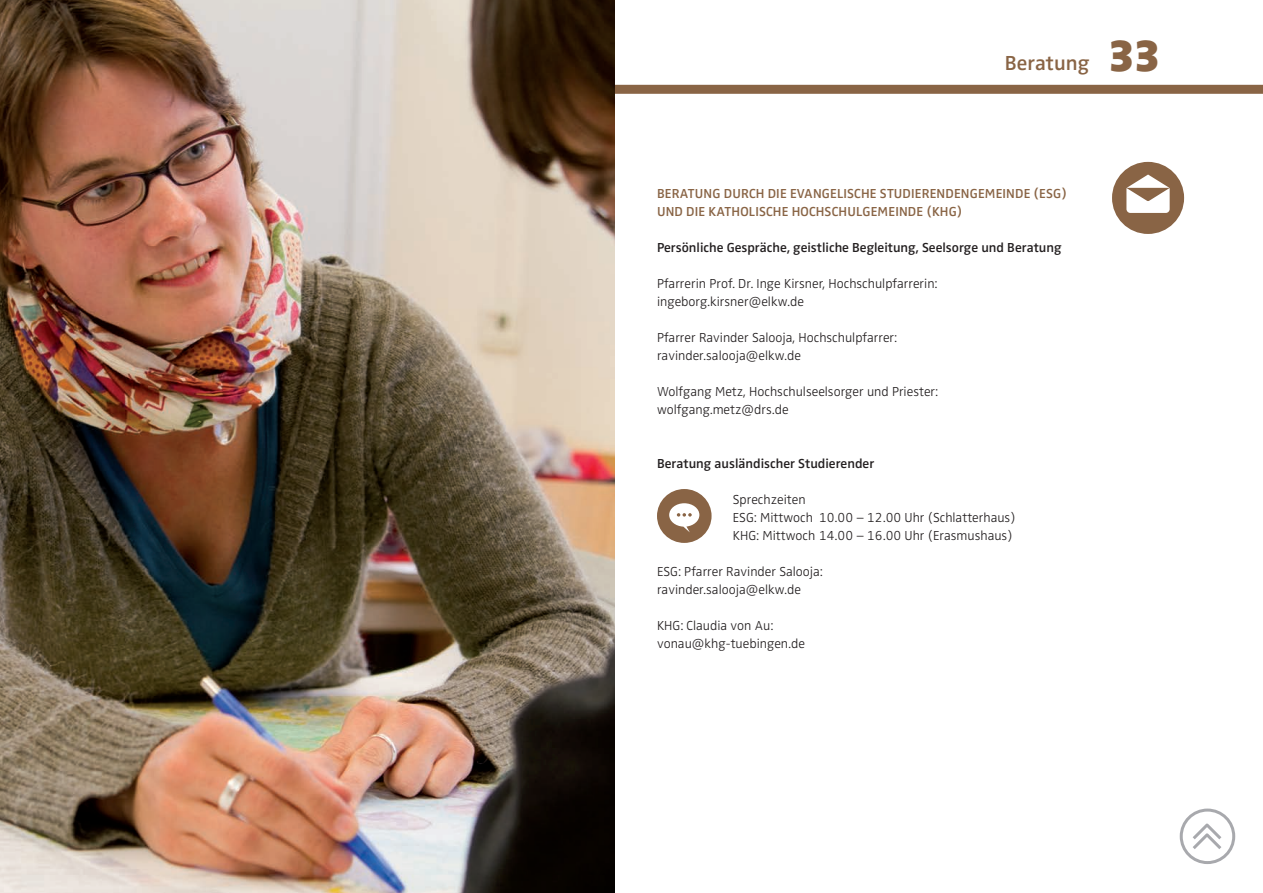
<style>
.page{position:relative;width:1263px;height:893px;background:#fff}
.page>*{position:absolute;margin:0;border:0;box-sizing:border-box;transform-origin:0 0}
.t1{font:900 45px "Zwo OT";color:#896445}
.t2{font:600 21px "Zwo OT";color:#896445}
.Fließtext{font:300 13.5px "Zwo OT";color:#231f20}
.Fließtext-2{font:600 13.5px "Zwo OT";color:#231f20}
.Teilüberschrift{font:600 13.5px "Zwo OT";letter-spacing:.01em;color:#896445}
</style>
<div class="page">
<div style="left:0;top:85px;width:1263px;height:9px;background:#896445"></div>
<svg style="left:1181px;top:810px;width:53px;height:53px"></svg>
<div style="left:1180px;top:809px;width:55px;height:55px;border:3px solid #a8a9ad;border-radius:50%"></div>
<svg style="left:1189px;top:820px;width:35px;height:32px"></svg>
<img style="left:0;top:0;width:614px;height:893px">
<div style="left:657px;top:489px;width:54px;height:54px;background:#896445;border-radius:50%"></div>
<svg style="left:669px;top:503px;width:30px;height:29px"></svg>
<svg style="left:1112px;top:162px;width:72px;height:72px"></svg>
<p class="t2" style="left:1005px;top:51px;width:86px">Beratung</p>
<p class="t1" style="left:1109px;top:29px;width:53px">33</p>
<p class="Teilüberschrift" style="left:657px;top:186px;width:411px">BERATUNG DURCH DIE EVANGELISCHE STUDIERENDENGEMEINDE (ESG)</p>
<p class="Teilüberschrift" style="left:657px;top:204px;width:307px">UND DIE KATHOLISCHE HOCHSCHULGEMEINDE (KHG)</p>
<p class="Fließtext-2" style="left:657px;top:240px;width:406px">Persönliche Gespräche, geistliche Begleitung, Seelsorge und Beratung</p>
<p class="Fließtext" style="left:657px;top:276px;width:282px">Pfarrerin Prof. Dr. Inge Kirsner, Hochschulpfarrerin:</p>
<p class="Fließtext" style="left:657px;top:294px;width:148px">ingeborg.kirsner@elkw.de</p>
<p class="Fließtext" style="left:657px;top:330px;width:242px">Pfarrer Ravinder Salooja, Hochschulpfarrer:</p>
<p class="Fließtext" style="left:657px;top:348px;width:145px">ravinder.salooja@elkw.de</p>
<p class="Fließtext" style="left:657px;top:384px;width:283px">Wolfgang Metz, Hochschulseelsorger und Priester:</p>
<p class="Fließtext" style="left:657px;top:402px;width:133px">wolfgang.metz@drs.de</p>
<p class="Fließtext-2" style="left:657px;top:456px;width:219px">Beratung ausländischer Studierender</p>
<p class="Fließtext" style="left:733px;top:492px;width:74px">Sprechzeiten</p>
<p class="Fließtext" style="left:733px;top:510px;width:284px">ESG: Mittwoch 10.00 – 12.00 Uhr (Schlatterhaus)</p>
<p class="Fließtext" style="left:733px;top:528px;width:281px">KHG: Mittwoch 14.00 – 16.00 Uhr (Erasmushaus)</p>
<p class="Fließtext" style="left:657px;top:564px;width:167px">ESG: Pfarrer Ravinder Salooja:</p>
<p class="Fließtext" style="left:657px;top:582px;width:145px">ravinder.salooja@elkw.de</p>
<p class="Fließtext" style="left:657px;top:618px;width:118px">KHG: Claudia von Au:</p>
<p class="Fließtext" style="left:657px;top:636px;width:150px">vonau@khg-tuebingen.de</p>
</div>
